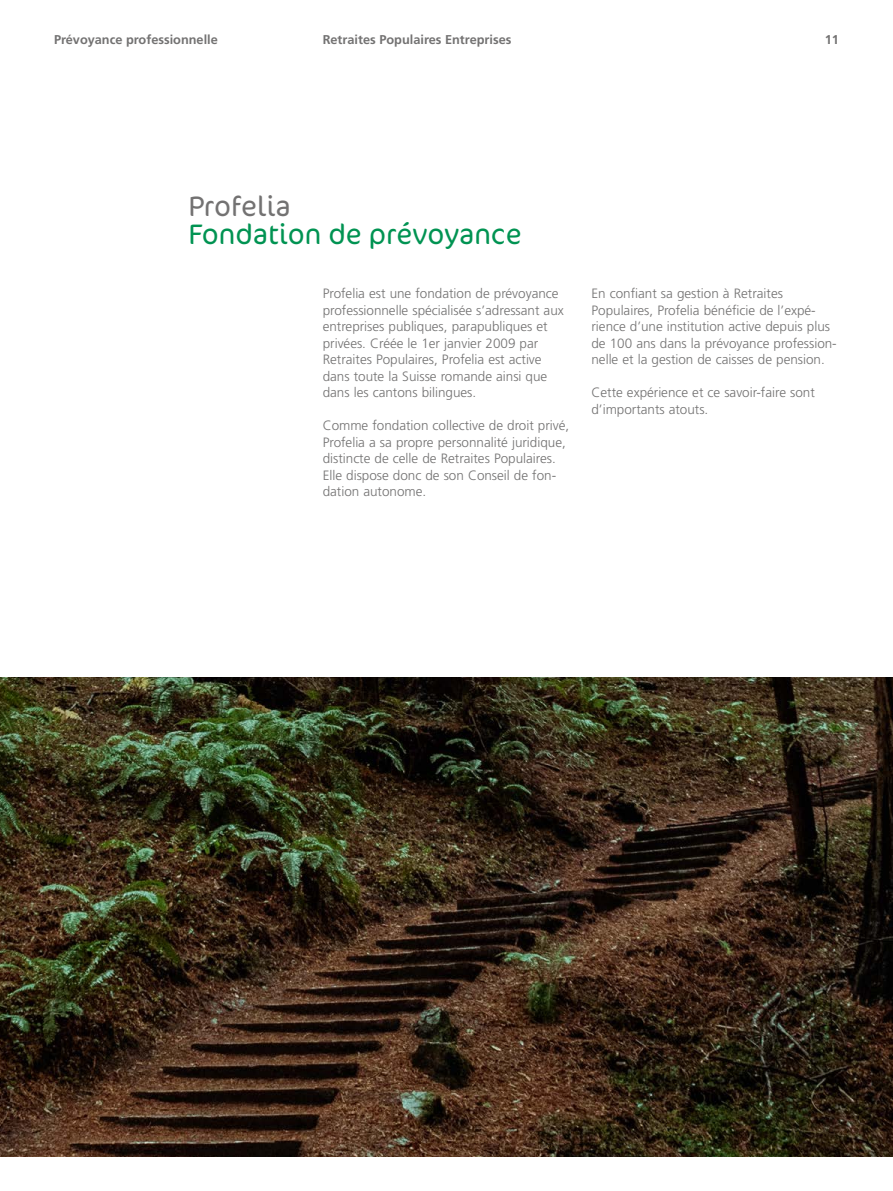
<style>
.page{position:relative;width:893px;height:1191px;background:#fff}
.page>*{position:absolute;margin:0;border:0;box-sizing:border-box;transform-origin:0 0}
.t1{font:300 28.5px "Cocon OT";color:#009352}
.t2{font:300 28.5px "Cocon OT";color:#737272}
.t3{font:300 13.5px/16.5px "Frutiger LT Std";color:#737272}
.t4{font:700 12.75px "Frutiger LT Std";color:#737272}
</style>
<div class="page">
<img style="left:0;top:677px;width:893px;height:480px">
<p class="t4" style="left:54px;top:32px;width:165px">Prévoyance professionnelle</p>
<p class="t4" style="left:323px;top:32px;width:190px">Retraites Populaires Entreprises</p>
<p class="t4" style="left:825px;top:32px;width:16px">11</p>
<h1 class="t2" style="left:188px;top:189px;width:104px">Profelia</h1>
<h1 class="t1" style="left:188px;top:218px;width:335px">Fondation de prévoyance</h1>
<p class="t3" style="left:323px;top:285px;width:243px">Profelia est une fondation de prévoyance professionnelle spécialisée s’adressant aux entreprises publiques, parapubliques et privées. Créée le 1er janvier 2009 par Retraites Populaires, Profelia est active dans toute la Suisse romande ainsi que dans les cantons bilingues.</p>
<p class="t3" style="left:323px;top:417px;width:248px">Comme fondation collective de droit privé, Profelia a sa propre personnalité juridique, distincte de celle de Retraites Populaires.<br>Elle dispose donc de son Conseil de fon&shy;dation autonome.</p>
<p class="t3" style="left:591px;top:285px;width:247px">En confiant sa gestion à Retraites Populaires, Profelia bénéficie de l’expé&shy;rience d’une institution active depuis plus de 100 ans dans la prévoyance profession&shy;nelle et la gestion de caisses de pension.</p>
<p class="t3" style="left:591px;top:384px;width:225px">Cette expérience et ce savoir-faire sont d’importants atouts.</p>
</div>
